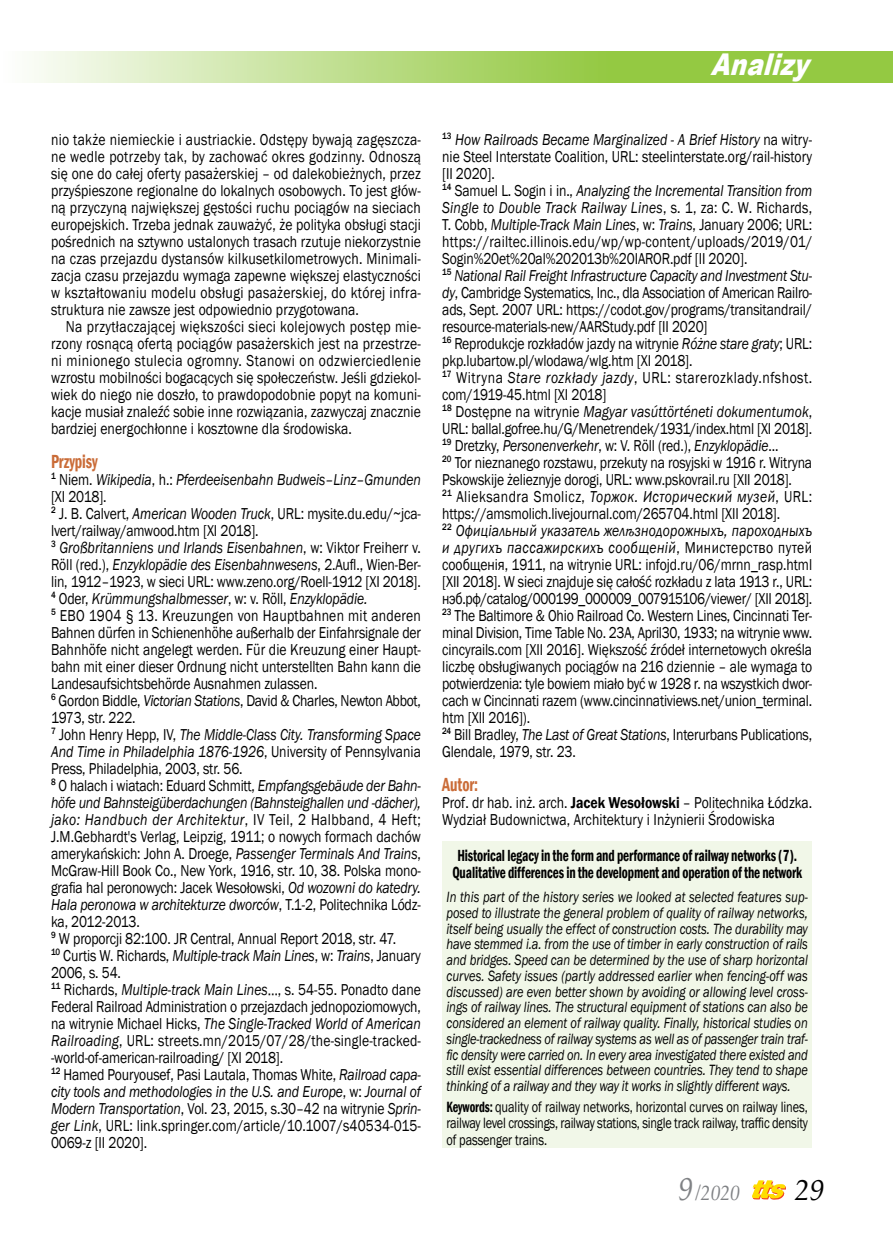
<style>
.page{position:relative;width:893px;height:1251px;background:#fff}
.page>*{position:absolute;margin:0;border:0;box-sizing:border-box;transform-origin:0 0}
.t1{font:italic 900 30px "Arial";color:#fff;scale:.8 1}
.t2{font:italic 30px "Palatino Linotype";color:#000}
.t3{font:italic 21.45px "Palatino Linotype";color:#808285;scale:.91 1}
.t4{font:600 condensed 19.5px "Franklin Gothic";letter-spacing:-.005em;color:#ca6c38;scale:.8 1}
.t5{font:600 condensed 16.5px/16.5px "Franklin Gothic";letter-spacing:-.01em;color:#000;text-align:center;scale:.8 1}
.t6{font:16.2px/17px "Franklin Gothic";letter-spacing:-.01em;color:#000;scale:.84 1}
.t7{font:italic 15.3px/15.8px "Franklin Gothic";letter-spacing:-.01em;color:#000;text-align:justify;scale:.81 1}
.t8{font:15.3px/16.5px "Franklin Gothic";letter-spacing:-.02em;color:#000;text-align:justify;scale:.8 1}
.s1{font-style:italic}
.s2{font-family:"Times New Roman";font-style:italic}
.s3{font-weight:600}
.s4{font-weight:600;font-stretch:condensed}
.s5{font-size:33px}
</style>
<div class="page">
<svg style="left:32px;top:51px;width:861px;height:32px;background:#b4d97b"></svg>
<svg style="left:752px;top:1180px;width:34px;height:19px"></svg>
<div style="left:442px;top:841px;width:370px;height:306px;background:#f1f7e8"></div>
<h1 class="t1" style="left:710px;top:43px;width:137px">Analizy</h1>
<p class="t6" style="left:51px;top:131px;width:442px;text-align:justify">nio także niemieckie i austriackie. Odstępy bywają zagęszcza&shy;ne wedle potrzeby tak, by zachować okres godzinny. Odnoszą się one do całej oferty pasażerskiej – od dalekobieżnych, przez przyśpieszone regionalne do lokalnych osobowych. To jest głów&shy;ną przyczyną największej gęstości ruchu pociągów na sieciach europejskich. Trzeba jednak zauważyć, że polityka obsługi stacji pośrednich na sztywno ustalonych trasach rzutuje niekorzystnie na czas przejazdu dystansów kilkusetkilometrowych. Minimali&shy;zacja czasu przejazdu wymaga zapewne większej elastyczności w kształtowaniu modelu obsługi pasażerskiej, do której infra&shy;struktura nie zawsze jest odpowiednio przygotowana.</p>
<p class="t6" style="left:51px;top:318px;width:442px;text-align:justify;text-indent:15px">Na przytłaczającej większości sieci kolejowych postęp mie&shy;rzony rosnącą ofertą pociągów pasażerskich jest na przestrze&shy;ni minionego stulecia ogromny. Stanowi on odzwierciedlenie wzrostu mobilności bogacących się społeczeństw. Jeśli gdziekol&shy;wiek do niego nie doszło, to prawdopodobnie popyt na komuni&shy;kacje musiał znaleźć sobie inne rozwiązania, zazwyczaj znacznie bardziej energochłonne i kosztowne dla środowiska.</p>
<p class="t4" style="left:51px;top:448px;width:60px">Przypisy</p>
<p class="t6" style="left:51px;top:471px;width:442px"><sup>1</sup> Niem. <span class="s1">Wikipedia</span>, h.: <span class="s1">Pferdeeisenbahn Budweis–Linz–Gmunden </span>[XI 2018].<br><sup>2</sup> J. B. Calvert, <span class="s1">American Wooden Truck</span>, URL: mysite.du.edu/~jca&shy;lvert/railway/amwood.htm [XI 2018].<br><sup>3</sup> <span class="s1">Großbritanniens und Irlands Eisenbahnen</span>, w: Viktor Freiherr v.<br>Röll (red.), <span class="s1">Enzyklopädie des Eisenbahnwesens</span>, 2.Aufl., Wien-Ber&shy;lin, 1912–1923, w sieci URL: www.zeno.org/Roell-1912 [XI 2018].<br><sup>4</sup> Oder, <span class="s1">Krümmungshalbmesser</span>, w: v. Röll, <span class="s1">Enzyklopädie.<br></span><sup>5</sup> EBO 1904 § 13. Kreuzungen von Hauptbahnen mit anderen Bahnen dürfen in Schienenhöhe außerhalb der Einfahrsignale der Bahnhöfe nicht angelegt werden. Für die Kreuzung einer Haupt&shy;bahn mit einer dieser Ordnung nicht unterstellten Bahn kann die Landesaufsichtsbehörde Ausnahmen zulassen.<br><sup>6</sup> Gordon Biddle, <span class="s1">Victorian Stations</span>, David &amp; Charles, Newton Abbot, 1973, str. 222.<br><sup>7</sup> John Henry Hepp, IV, <span class="s1">The Middle-Class City. Transforming Space And Time in Philadelphia 1876-1926</span>, University of Pennsylvania Press, Philadelphia, 2003, str. 56.<br><sup>8</sup> O halach i wiatach: Eduard Schmitt, <span class="s1">Empfangsgebäude der Bahn&shy;höfe und Bahnsteigüberdachungen (Bahnsteighallen und -dächer), jako: Handbuch der Architektur</span>, IV Teil, 2 Halbband, 4 Heft; J.M.Gebhardt's Verlag, Leipzig, 1911; o nowych formach dachów amerykańskich: John A. Droege, <span class="s1">Passenger Terminals And Trains</span>, McGraw-Hill Book Co., New York, 1916, str. 10, 38. Polska mono&shy;grafia hal peronowych: Jacek Wesołowski, <span class="s1">Od wozowni do katedry.<br>Hala peronowa w architekturze dworców</span>, T.1-2, Politechnika Lódz&shy;ka, 2012-2013.<br><sup>9</sup> W proporcji 82:100. JR Central, Annual Report 2018, str. 47.<br><sup>10</sup> Curtis W. Richards, <span class="s1">Multiple-track Main Lines</span>, w: <span class="s1">Trains</span>, January 2006, s. 54.<br><sup>11</sup> Richards, <span class="s1">Multiple-track Main Lines</span>…, s. 54-55. Ponadto dane Federal Railroad Administration o przejazdach jednopoziomowych, na witrynie Michael Hicks, <span class="s1">The Single-Tracked World of American Railroading</span>, URL: streets.mn/2015/07/28/the-single-tracked--world-of-american-railroading/ [XI 2018].<br><sup>12</sup> Hamed Pouryousef, Pasi Lautala, Thomas White, <span class="s1">Railroad capa&shy;city tools and methodologies in the U.S. and Europe</span>, w: <span class="s1">Journal of Modern Transportation</span>, Vol. 23, 2015, s.30–42 na witrynie <span class="s1">Sprin&shy;ger Link</span>, URL: link.springer.com/article/10.1007/s40534-015- 0069-z [II 2020].</p>
<p class="t6" style="left:442px;top:131px;width:442px"><sup>13</sup> <span class="s1">How Railroads Became Marginalized - A Brief History</span> na witry&shy;nie Steel Interstate Coalition, URL: steelinterstate.org/rail-history [II 2020].<br><sup>14</sup> Samuel L. Sogin i in., <span class="s1">Analyzing the Incremental Transition from Single to Double Track Railway Lines</span>, s. 1, za: C. W. Richards, T. Cobb, <span class="s1">Multiple-Track Main Lines</span>, w: <span class="s1">Trains</span>, January 2006; URL: https://railtec.illinois.edu/wp/wp-content/uploads/2019/01/ Sogin%20et%20al%202013b%20IAROR.pdf [II 2020].<br><sup>15</sup> <span class="s1">National Rail Freight Infrastructure Capacity and Investment Stu&shy;dy</span>, Cambridge Systematics, Inc., dla Association of American Railro&shy;ads, Sept. 2007 URL: https://codot.gov/programs/transitandrail/ resource-materials-new/AARStudy.pdf [II 2020]<br><sup>16</sup> Reprodukcje rozkładów jazdy na witrynie <span class="s1">Różne stare graty</span>; URL: pkp.lubartow.pl/wlodawa/wlg.htm [XI 2018].<br><sup>17</sup> Witryna <span class="s1">Stare rozkłady jazdy</span>, URL: starerozklady.nfshost. com/1919-45.html [XI 2018]<br><sup>18</sup> Dostępne na witrynie <span class="s1">Magyar vasúttörténeti dokumentumok</span>, URL: ballal.gofree.hu/G/Menetrendek/1931/index.html [XI 2018].<br><sup>19</sup> Dretzky, <span class="s1">Personenverkehr</span>, w: V. Röll (red.), <span class="s1">Enzyklopädie</span>...<br><sup>20</sup> Tor nieznanego rozstawu, przekuty na rosyjski w 1916 r. Witryna Pskowskije żelieznyje dorogi, URL: www.pskovrail.ru [XII 2018].<br><sup>21</sup> Alieksandra Smolicz, <span class="s1">Торжок. Исторический музей</span>, URL: https://amsmolich.livejournal.com/265704.html [XII 2018].<br><sup>22</sup> <span class="s1">Офицiальный указатель жел</span><span class="s2">ѣ</span><span class="s1">знодорожныхъ, пароходныхъ и другихъ пассажирскихъ сообщенiй</span>, Министерствo путей сообщенiя, 1911, na witrynie URL: infojd.ru/06/mrnn_rasp.html [XII 2018]. W sieci znajduje się całość rozkładu z lata 1913 r., URL: нэб.рф/catalog/000199_000009_007915106/viewer/ [XII 2018].<br><sup>23</sup> The Baltimore &amp; Ohio Railroad Co. Western Lines, Cincinnati Ter&shy;minal Division, Time Table No. 23A, April30, 1933; na witrynie www. cincyrails.com [XII 2016]. Większość źródeł internetowych określa liczbę obsługiwanych pociągów na 216 dziennie – ale wymaga to potwierdzenia: tyle bowiem miało być w 1928 r. na wszystkich dwor&shy;cach w Cincinnati razem (www.cincinnativiews.net/union_terminal. htm [XII 2016]).<br><sup>24</sup> Bill Bradley, <span class="s1">The Last of Great Stations</span>, Interurbans Publications, Glendale, 1979, str. 23.</p>
<p class="t4" style="left:442px;top:771px;width:46px">Autor:</p>
<p class="t6" style="left:442px;top:794px;width:442px">Prof. dr hab. inż. arch. <span class="s3">Jacek Wesołowski</span> – Politechnika Łódzka.<br>Wydział Budownictwa, Architektury i Inżynierii Środowiska</p>
<p class="t5" style="left:452px;top:847px;width:439px">Historical legacy in the form and performance of railway networks (7).<br>Qualitative differences in the development and operation of the network</p>
<p class="t7" style="left:446px;top:889px;width:448px">In this part of the history series we looked at selected features sup&shy;posed to illustrate the general problem of quality of railway networks, itself being usually the effect of construction costs. The durability may have stemmed i.a. from the use of timber in early construction of rails and bridges. Speed can be determined by the use of sharp horizontal curves. Safety issues (partly addressed earlier when fencing-off was discussed) are even better shown by avoiding or allowing level cross&shy;ings of railway lines. The structural equipment of stations can also be considered an element of railway quality. Finally, historical studies on single-trackedness of railway systems as well as of passenger train traf&shy;fic density were carried on. In every area investigated there existed and still exist essential differences between countries. They tend to shape thinking of a railway and they way it works in slightly different ways.</p>
<p class="t8" style="left:446px;top:1098px;width:453px"><span class="s4">Keywords:</span> quality of railway networks, horizontal curves on railway lines, railway level crossings, railway stations, single track railway, traffic density of passenger trains.</p>
<h2 class="t3" style="left:678px;top:1176px;width:69px"><span class="s5">9</span> /2020</h2>
<h1 class="t2" style="left:795px;top:1167px;width:31px">29</h1>
</div>
